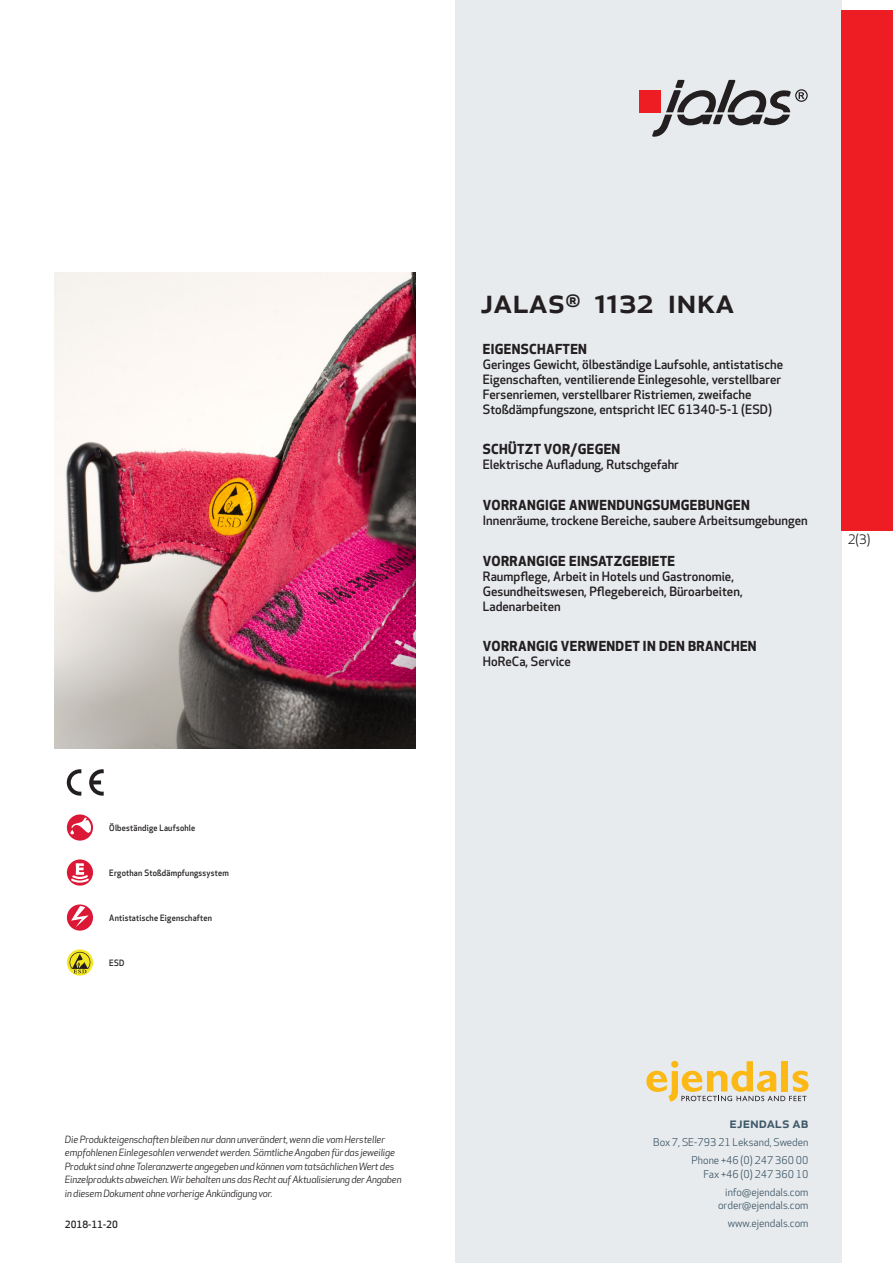
<style>
.page{position:relative;width:893px;height:1263px;background:#fff}
.page>*{position:absolute;margin:0;border:0;box-sizing:border-box;transform-origin:0 0}
.prodname{font:500 34.5px "Apex New";color:#231f20}
.t1{font:500 15px "Apex New";color:#405968}
.Funktion_body{font:700 13.5px "Apex New";letter-spacing:.025em;color:#231f20}
.t2{font:12.75px "Apex New";color:#231f20}
.Funktion_body-2{font:500 12.6px/15px "Apex New";color:#231f20}
.t3{font:10.5px/18px "Apex New";color:#405968;text-align:right}
.t4{font:italic 9.75px/13.5px "Apex New";letter-spacing:-.015em;color:#231f20}
.Sidfot_datum{font:500 9.75px "Apex New";color:#231f20}
.Artikel{font:500 8.55px "Apex New";letter-spacing:.025em;color:#231f20;scale:.95 1}
</style>
<div class="page">
<div style="left:455px;top:0;width:387px;height:1263px;background:#e8ebee"></div>
<svg style="left:646px;top:1061px;width:162px;height:40px"></svg>
<div style="left:842px;top:11px;width:51px;height:520px;background:#ee1d23"></div>
<div style="left:639px;top:90px;width:22px;height:22px;background:#ee1d23"></div>
<svg style="left:652px;top:80px;width:156px;height:57px"></svg>
<svg style="left:67px;top:814px;width:26px;height:27px"></svg>
<svg style="left:70px;top:817px;width:21px;height:17px"></svg>
<svg style="left:67px;top:859px;width:26px;height:27px"></svg>
<svg style="left:69px;top:863px;width:22px;height:21px"></svg>
<svg style="left:67px;top:904px;width:26px;height:27px"></svg>
<svg style="left:71px;top:906px;width:18px;height:21px"></svg>
<svg style="left:67px;top:949px;width:26px;height:26px"></svg>
<svg style="left:70px;top:952px;width:20px;height:21px"></svg>
<svg style="left:89px;top:769px;width:15px;height:27px"></svg>
<svg style="left:67px;top:769px;width:14px;height:27px"></svg>
<img style="left:54px;top:272px;width:361px;height:476px">
<p class="Artikel" style="left:109px;top:822px;width:92px">Ölbeständige Laufsohle</p>
<p class="Artikel" style="left:109px;top:867px;width:127px">Ergothan Stoßdämpfungssystem</p>
<p class="Artikel" style="left:109px;top:912px;width:110px">Antistatische Eigenschaften</p>
<p class="Artikel" style="left:109px;top:957px;width:17px">ESD</p>
<p class="t4" style="left:65px;top:1132px;width:338px">Die Produkteigenschaften bleiben nur dann unverändert, wenn die vom Hersteller empfohlenen Einlegesohlen verwendet werden. Sämtliche Angaben für das jeweilige Produkt sind ohne Toleranzwerte angegeben und können vom tatsächlichen Wert des Einzelprodukts abweichen. Wir behalten uns das Recht auf Aktualisierung der Angaben in diesem Dokument ohne vorherige Ankündigung vor.</p>
<p class="Sidfot_datum" style="left:65px;top:1218px;width:54px">2018-11-20</p>
<p class="prodname" style="left:480px;top:277px;width:255px">JALAS<sup>®</sup> 1132 INKA</p>
<p class="Funktion_body" style="left:483px;top:339px;width:106px">EIGENSCHAFTEN</p>
<p class="Funktion_body-2" style="left:483px;top:356px;width:302px">Geringes Gewicht, ölbeständige Laufsohle, antistatische Eigenschaften, ventilierende Einlegesohle, verstellbarer Fersenriemen, verstellbarer Ristriemen, zweifache Stoßdämpfungszone, entspricht IEC 61340-5-1 (ESD)</p>
<p class="Funktion_body" style="left:483px;top:440px;width:139px">SCHÜTZT VOR/GEGEN</p>
<p class="Funktion_body-2" style="left:483px;top:457px;width:198px">Elektrische Aufladung, Rutschgefahr</p>
<p class="Funktion_body" style="left:483px;top:495px;width:269px">VORRANGIGE ANWENDUNGSUMGEBUNGEN</p>
<p class="Funktion_body-2" style="left:483px;top:513px;width:326px">Innenräume, trockene Bereiche, saubere Arbeitsumgebungen</p>
<p class="Funktion_body" style="left:483px;top:551px;width:194px">VORRANGIGE EINSATZGEBIETE</p>
<p class="Funktion_body-2" style="left:483px;top:568px;width:261px">Raumpflege, Arbeit in Hotels und Gastronomie,<br>Gesundheitswesen, Pflegebereich, Büroarbeiten,<br>Ladenarbeiten</p>
<p class="Funktion_body" style="left:483px;top:637px;width:275px">VORRANGIG VERWENDET IN DEN BRANCHEN</p>
<p class="Funktion_body-2" style="left:483px;top:654px;width:90px">HoReCa, Service</p>
<p class="t2" style="left:848px;top:531px;width:24px">2(3)</p>
<p class="t1" style="left:729px;top:1113px;width:80px">ejendals ab</p>
<p class="t3" style="left:653px;top:1133px;width:157px">Box 7, SE-793 21 Leksand, Sweden<br>Phone +46 (0) 247 360 00</p>
<p class="t3" style="left:703px;top:1165px;width:107px">Fax +46 (0) 247 360 10 info@ejendals.com</p>
<p class="t3" style="left:718px;top:1196px;width:92px">order@ejendals.com</p>
<p class="t3" style="left:728px;top:1215px;width:82px">www.ejendals.com</p>
</div>
